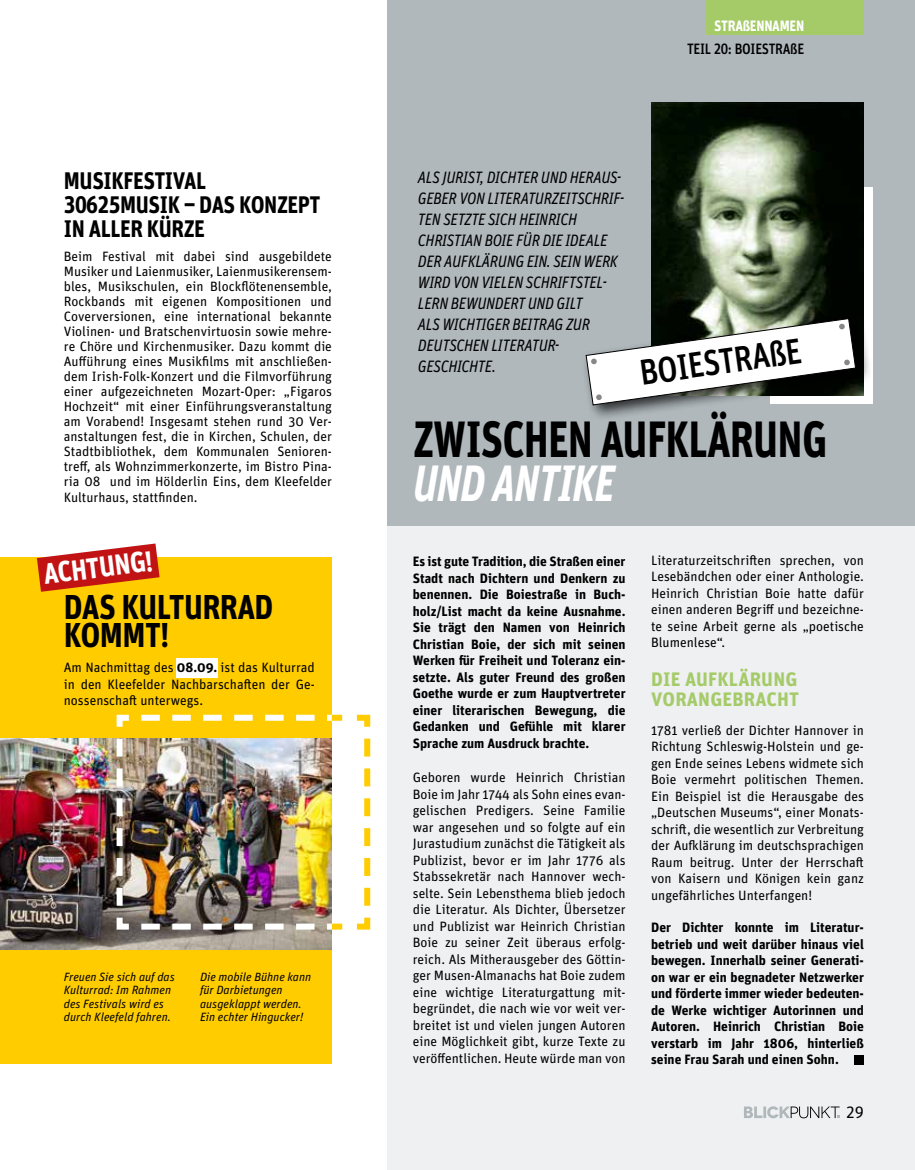
<style>
.page{position:relative;width:915px;height:1170px;background:#fff}
.page>*{position:absolute;margin:0;border:0;box-sizing:border-box;transform-origin:0 0}
.t1{font:700 51px "Unit OT";letter-spacing:-.02em;color:#000;scale:.81 1}
.t2{font:italic 700 51px "Unit OT";letter-spacing:-.02em;color:#fff;scale:.81 1}
.t3{font:500 35.85px "Unit OT";color:#000;scale:.88 1}
.t4{font:700 34.5px/28.5px "Unit OT";letter-spacing:-.02em;color:#000;scale:.9 1}
.t5{font:700 29.1px "Unit OT";color:#fff;scale:.9 1}
.t6{font:700 24px/24px "Unit OT";letter-spacing:-.02em;color:#000;scale:.9 1}
.t7{font:700 19.5px/19.5px "Unit OT";letter-spacing:.01em;color:#a5cb69}
.t8{font:italic 16.5px/21px "Unit OT";letter-spacing:-.02em;color:#000;scale:.9 1}
.t9{font:16.5px "Unit OT";color:#000}
.t10{font:500 15px "Unit OT";letter-spacing:-.02em;color:#000;scale:.9 1}
.t11{font:700 15px "Unit OT";letter-spacing:-.02em;color:#fff;scale:.9 1}
.t12{font:13.5px/16.5px "Unit OT";color:#000;text-align:justify}
.t13{font:700 13.5px/16.5px "Unit OT";color:#000;text-align:justify}
.t14{font:italic 12px/13.5px "Unit OT";color:#000}
.s1{font-weight:700}
</style>
<div class="page">
<div style="left:387px;top:525px;width:527px;height:644px;background:#eef0f1"></div>
<div style="left:0;top:557px;width:332px;height:506px;background:#fc0"></div>
<img style="left:0;top:738px;width:332px;height:211px">
<svg style="left:744px;top:1106px;width:95px;height:12px"></svg>
<div style="left:387px;top:0;width:527px;height:525px;background:#b0b8bc"></div>
<div style="left:853px;top:1054px;width:10px;height:10px;background:#000"></div>
<div style="left:706px;top:0;width:157px;height:34px;background:#a5cb69"></div>
<div style="left:770px;top:187px;width:102px;height:217px;background:#fff"></div>
<img style="left:651px;top:102px;width:212px;height:211px">
<div style="left:580px;top:313px;width:291px;height:108px;background:#000;opacity:.75"></div>
<svg style="left:585px;top:317px;width:271px;height:89px"></svg>
<svg style="left:37px;top:543px;width:122px;height:48px"></svg>
<img style="left:114px;top:714px;width:21px;height:218px">
<div style="left:176px;top:657px;width:42px;height:20px;background:#fff"></div>
<img style="left:135px;top:714px;width:236px;height:218px">
<h3 class="t6" style="left:64px;top:168px;width:287px">MUSIKFESTIVAL<br>30625MUSIK – DAS KONZEPT<br>IN ALLER KÜRZE</h3>
<p class="t12" style="left:64px;top:248px;width:269px;line-height:15px">Beim Festival mit dabei sind ausgebildete Musiker und Laienmusiker, Laienmusikerensem&shy;bles, Musikschulen, ein Blockflötenensemble, Rockbands mit eigenen Kompositionen und Coverversionen, eine international bekannte Violinen- und Bratschenvirtuosin sowie mehre&shy;re Chöre und Kirchenmusiker. Dazu kommt die Aufführung eines Musikfilms mit anschließen&shy;dem Irish-Folk-Konzert und die Filmvorführung einer aufgezeichneten Mozart-Oper: „Figaros Hochzeit“ mit einer Einführungsveranstaltung am Vorabend! Insgesamt stehen rund 30 Ver&shy;anstaltungen fest, die in Kirchen, Schulen, der Stadtbibliothek, dem Kommunalen Senioren&shy;treff, als Wohnzimmerkonzerte, im Bistro Pina&shy;ria 08 und im Hölderlin Eins, dem Kleefelder</p>
<p class="t12" style="left:64px;top:489px;width:135px">Kulturhaus, stattfinden.</p>
<h3 class="t5" style="left:41px;top:555px;width:124px;rotate:-7deg">ACHTUNG!</h3>
<h3 class="t4" style="left:64px;top:591px;width:234px">DAS KULTURRAD<br>KOMMT!</h3>
<p class="t12" style="left:64px;top:659px;width:252px">Am Nachmittag des <span class="s1">08.09.</span> ist das Kulturrad in den Kleefelder Nachbarschaften der Ge&shy;nossenschaft unterwegs.</p>
<p class="t14" style="left:64px;top:969px;width:113px">Freuen Sie sich auf das<br>Kulturrad: Im Rahmen des Festivals wird es durch Kleefeld fahren.</p>
<p class="t14" style="left:200px;top:969px;width:113px">Die mobile Bühne kann für Darbietungen ausgeklappt werden.<br>Ein echter Hingucker!</p>
<p class="t11" style="left:714px;top:16px;width:101px">STRAßENNAMEN</p>
<p class="t10" style="left:686px;top:40px;width:132px">TEIL 20: BOIESTRAßE</p>
<p class="t8" style="left:418px;top:167px;width:231px">ALS JURIST, DICHTER UND HERAUS-<br>GEBER VON LITERATURZEITSCHRIF-<br>TEN SETZTE SICH HEINRICH<br>CHRISTIAN BOIE FÜR DIE IDEALE<br>DER AUFKLÄRUNG EIN. SEIN WERK<br>WIRD VON VIELEN SCHRIFTSTEL-<br>LERN BEWUNDERT UND GILT<br>ALS WICHTIGER BEITRAG ZUR<br>DEUTSCHEN LITERATUR-<br>GESCHICHTE.</p>
<h2 class="t3" style="left:636px;top:350px;width:186px;rotate:-8deg">BOIESTRAßE</h2>
<h1 class="t1" style="left:413px;top:406px;width:512px">ZWISCHEN AUFKLÄRUNG</h1>
<h1 class="t2" style="left:413px;top:450px;width:250px">UND ANTIKE</h1>
<p class="t13" style="left:412px;top:553px;width:214px">Es ist gute Tradition, die Straßen einer Stadt nach Dichtern und Denkern zu benennen. Die Boiestraße in Buch&shy;holz/List macht da keine Ausnahme.<br>Sie trägt den Namen von Heinrich Christian Boie, der sich mit seinen Werken für Freiheit und Toleranz ein&shy;setzte. Als guter Freund des großen Goethe wurde er zum Hauptvertreter einer literarischen Bewegung, die Gedanken und Gefühle mit klarer Sprache zum Ausdruck brachte.</p>
<p class="t12" style="left:412px;top:769px;width:214px">Geboren wurde Heinrich Christian Boie im Jahr 1744 als Sohn eines evan&shy;gelischen Predigers. Seine Familie war angesehen und so folgte auf ein Jurastudium zunächst die Tätigkeit als Publizist, bevor er im Jahr 1776 als Stabssekretär nach Hannover wech&shy;selte. Sein Lebensthema blieb jedoch die Literatur. Als Dichter, Übersetzer und Publizist war Heinrich Christian Boie zu seiner Zeit überaus erfolg&shy;reich. Als Mitherausgeber des Göttin&shy;ger Musen-Almanachs hat Boie zudem eine wichtige Literaturgattung mit&shy;begründet, die nach wie vor weit ver&shy;breitet ist und vielen jungen Autoren eine Möglichkeit gibt, kurze Texte zu veröffentlichen. Heute würde man von</p>
<p class="t12" style="left:651px;top:551px;width:214px">Literaturzeitschriften sprechen, von Lesebändchen oder einer Anthologie.<br>Heinrich Christian Boie hatte dafür einen anderen Begriff und bezeichne&shy;te seine Arbeit gerne als „poetische Blumenlese“.</p>
<h3 class="t7" style="left:651px;top:669px;width:149px">DIE AUFKLÄRUNG<br>VORANGEBRACHT</h3>
<p class="t12" style="left:651px;top:721px;width:214px">1781 verließ der Dichter Hannover in Richtung Schleswig-Holstein und ge&shy;gen Ende seines Lebens widmete sich Boie vermehrt politischen Themen.<br>Ein Beispiel ist die Herausgabe des „Deutschen Museums“, einer Monats&shy;schrift, die wesentlich zur Verbreitung der Aufklärung im deutschsprachigen Raum beitrug. Unter der Herrschaft von Kaisern und Königen kein ganz ungefährliches Unterfangen!</p>
<p class="t13" style="left:651px;top:919px;width:214px">Der Dichter konnte im Literatur&shy;betrieb und weit darüber hinaus viel bewegen. Innerhalb seiner Generati&shy;on war er ein begnadeter Netzwerker und förderte immer wieder bedeuten&shy;de Werke wichtiger Autorinnen und Autoren. Heinrich Christian Boie verstarb im Jahr 1806, hinterließ seine Frau Sarah und einen Sohn.</p>
<p class="t9" style="left:845px;top:1101px;width:20px">29</p>
</div>
